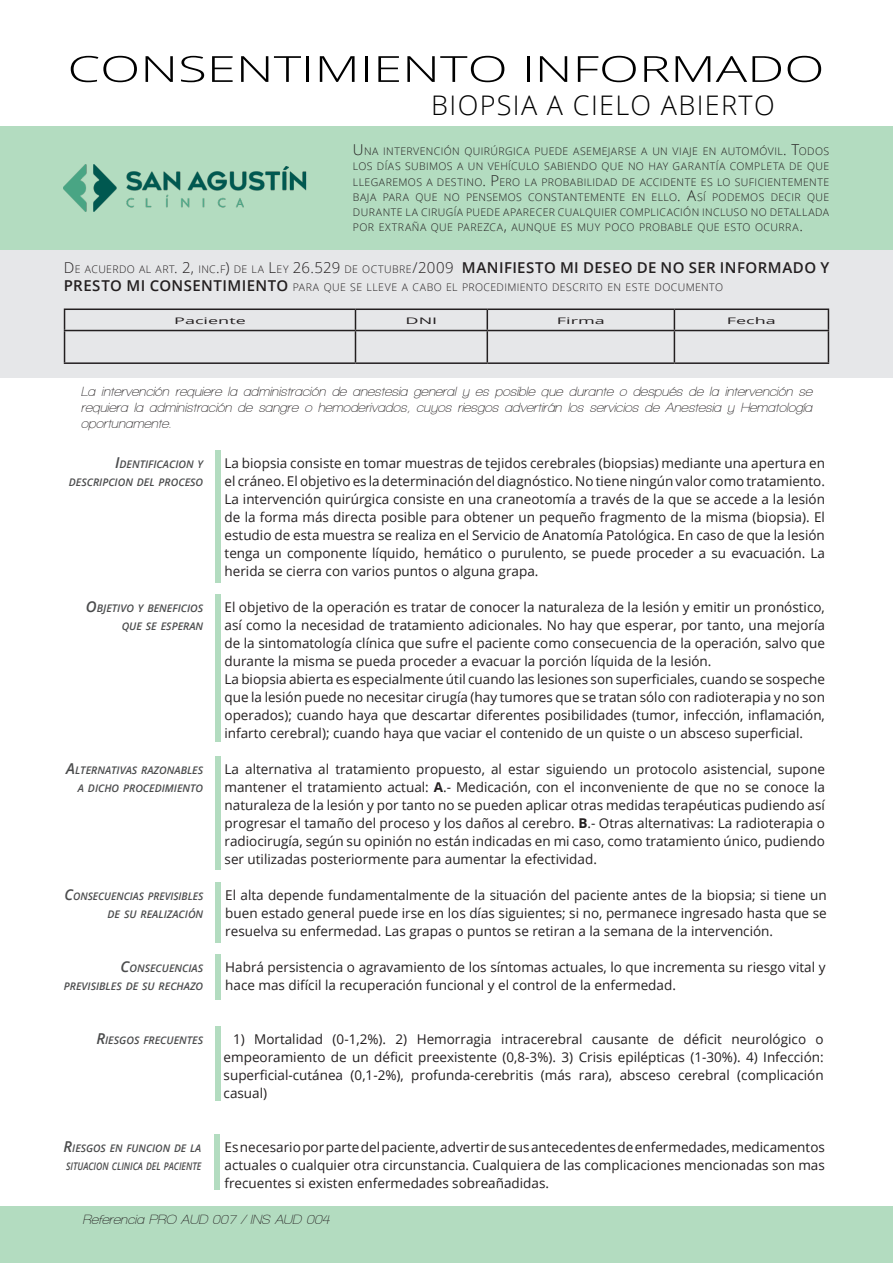
<style>
.page{position:relative;width:893px;height:1263px;background:#fff}
.page>*{position:absolute;margin:0;border:0;box-sizing:border-box;transform-origin:0 0}
.t1{font:300 36px "Open Sans";color:#000;scale:1.46 1}
.SUBTITULO{font:300 27px "Open Sans";letter-spacing:.05em;color:#000}
.t2{font:600 15px "Open Sans";letter-spacing:.03em;color:#231f20}
.texto{font:13.5px/18px "Open Sans";color:#231f20;text-align:justify}
.bajada{font:italic 600 13.5px/16.2px "Walkway";color:#231f20;text-align:justify}
.t3{font:300 10.5px/15px "Open Sans";letter-spacing:.04em;color:#231f20;text-align:justify}
.titulos_del_parrafo{font:italic 600 10.5px/18px "Open Sans";color:#4b4c4d;text-align:right}
.titulos_del_parrafo-2{font:italic 600 10.5px/18px "Open Sans";color:#4b4c4d;text-align:right;scale:.96 1}
.titulos_del_parrafo-3{font:italic 600 10.5px "Open Sans";color:#4b4c4d;scale:.82 1}
.t4{font:9px "Open Sans";color:#231f20;scale:2 1}
.s1{font-size:15px}
.s2{font-weight:300}
.s3{font-weight:300;font-size:10.5px}
.s4{font-weight:600;font-size:15px}
.s5{font-weight:700}
</style>
<div class="page">
<div style="left:0;top:126px;width:893px;height:126px;background:#b3dcc0"></div>
<div style="left:0;top:251px;width:893px;height:127px;background:#e6e7e9"></div>
<hr style="left:64px;top:331px;width:1px;height:31px;background:#231f20">
<hr style="left:355px;top:331px;width:1px;height:31px;background:#231f20">
<hr style="left:487px;top:331px;width:1px;height:31px;background:#231f20">
<hr style="left:674px;top:331px;width:1px;height:31px;background:#231f20">
<hr style="left:828px;top:331px;width:1px;height:31px;background:#231f20">
<hr style="left:64px;top:362px;width:291px;height:2px;background:#231f20">
<hr style="left:355px;top:362px;width:132px;height:2px;background:#231f20">
<hr style="left:487px;top:362px;width:187px;height:2px;background:#231f20">
<hr style="left:674px;top:362px;width:155px;height:2px;background:#231f20">
<hr style="left:64px;top:308px;width:291px;height:2px;background:#231f20">
<svg style="left:64px;top:310px;width:1px;height:20px"></svg>
<hr style="left:355px;top:308px;width:132px;height:2px;background:#231f20">
<svg style="left:355px;top:310px;width:1px;height:20px"></svg>
<hr style="left:487px;top:308px;width:187px;height:2px;background:#231f20">
<svg style="left:487px;top:310px;width:1px;height:20px"></svg>
<hr style="left:674px;top:308px;width:155px;height:2px;background:#231f20">
<svg style="left:674px;top:310px;width:1px;height:20px"></svg>
<svg style="left:828px;top:310px;width:1px;height:20px"></svg>
<hr style="left:64px;top:330px;width:291px;height:1px;background:#231f20">
<hr style="left:355px;top:330px;width:132px;height:1px;background:#231f20">
<hr style="left:487px;top:330px;width:187px;height:1px;background:#231f20">
<hr style="left:674px;top:330px;width:155px;height:1px;background:#231f20">
<img style="left:64px;top:164px;width:243px;height:48px">
<div style="left:215px;top:450px;width:5px;height:132px;background:#b3dcc0"></div>
<div style="left:215px;top:594px;width:5px;height:148px;background:#b3dcc0"></div>
<div style="left:215px;top:756px;width:5px;height:113px;background:#b3dcc0"></div>
<div style="left:215px;top:882px;width:5px;height:61px;background:#b3dcc0"></div>
<div style="left:215px;top:954px;width:5px;height:45px;background:#b3dcc0"></div>
<div style="left:215px;top:1026px;width:5px;height:74px;background:#b3dcc0"></div>
<div style="left:0;top:1206px;width:893px;height:57px;background:#b3dcc0"></div>
<div style="left:214px;top:1134px;width:5px;height:55px;background:#b3dcc0"></div>
<h1 class="t1" style="left:67px;top:44px;width:520px">CONSENTIMIENTO INFORMADO</h1>
<p class="SUBTITULO" style="left:431px;top:87px;width:345px">BIOPSIA A CIELO ABIERTO</p>
<p class="t3" style="left:353px;top:144px;width:478px"><span class="s1">U</span>NA INTERVENCIÓN QU IRÚRGICA PU EDE ASEMEJARSE A U N VIAJE EN AUTOMÓVIL<span class="s1">. T</span>ODOS LOS DÍAS SU BIMOS A U N VEHÍCU LO SABIENDO QU E NO HAY GARANTÍA COMPLETA DE QU E LLEGAREMOS A DESTINO<span class="s1">. P</span>ERO LA PROBABILIDAD DE ACCIDENTE ES LO SU FICIENTEMENTE BAJA PARA QU E NO PENSEMOS CONSTANTEMENTE EN ELLO<span class="s1">. A</span>SÍ PODEMOS DECIR QU E DU RANTE LA CIRUGÍA PU EDE APARECER CUALQU IER COMPLICACIÓN INCLUSO NO DETALLADA POR EXTRAÑA QU E PAREZCA<span class="s1">,</span> AU NQU E ES MUY POCO PROBABLE QU E ESTO OCU RRA<span class="s1">.</span></p>
<p class="t2" style="left:64px;top:257px;width:767px"><span class="s2">D</span><span class="s3">E ACUERDO AL ART</span><span class="s2">. 2,</span> <span class="s3">INC</span><span class="s2">.</span><span class="s3">F</span><span class="s2">)</span> <span class="s3">D E LA</span> <span class="s2">L</span><span class="s3">EY</span> <span class="s2">26.529</span> <span class="s3">D E OCTUBRE</span><span class="s2">/2009</span> MANIFIESTO MI DESEO DE NO SER INFORMADO Y</p>
<p class="t3" style="left:64px;top:279px;width:661px"><span class="s4">PRESTO MI CONSENTIMIENTO</span> PARA QUE SE LLEVE A CABO EL PROCED IMIENTO D ESCRITO EN ESTE DOCUMENTO</p>
<p class="t4" style="left:174px;top:315px;width:37px">Paciente</p>
<p class="t4" style="left:406px;top:315px;width:17px">DNI</p>
<p class="t4" style="left:557px;top:315px;width:25px">Firma</p>
<p class="t4" style="left:727px;top:315px;width:26px">Fecha</p>
<p class="bajada" style="left:81px;top:383px;width:733px">La intervención requiere la administración de anestesia general y es posible que durante o después de la intervención se requiera la administración de sangre o hemoderivados, cuyos riesgos advertirán los servicios de Anestesia y Hematología oportunamente.</p>
<p class="titulos_del_parrafo" style="left:69px;top:455px;width:136px"><span class="s1">I</span>DENTIFICACION Y<br>DESCRIPCION DEL PROCESO</p>
<p class="titulos_del_parrafo" style="left:86px;top:599px;width:119px"><span class="s1">O</span>BJETIVO Y BENEFICIOS<br>QUE SE ESPERAN</p>
<p class="titulos_del_parrafo" style="left:66px;top:761px;width:139px"><span class="s1">A</span>LTERNATIVAS RAZONABLES<br>A DICHO PROCEDIMIENTO</p>
<p class="titulos_del_parrafo-2" style="left:64px;top:887px;width:146px"><span class="s1">C</span>ONSECUENCIAS PREVISIBLES<br>DE SU REALIZACIÓN</p>
<p class="titulos_del_parrafo" style="left:64px;top:959px;width:141px"><span class="s1">C</span>ONSECUENCIAS<br>PREVISIBLES DE SU RECHAZO</p>
<p class="titulos_del_parrafo" style="left:96px;top:1031px;width:108px"><span class="s1">R</span>IESGOS FRECUENTES</p>
<p class="titulos_del_parrafo" style="left:64px;top:1139px;width:139px"><span class="s1">R</span>IESGOS EN FUNCION DE LA</p>
<p class="titulos_del_parrafo-3" style="left:66px;top:1159px;width:166px">SITUACION CLINICA DEL PACIENTE</p>
<p class="texto" style="left:225px;top:454px;width:602px">La biopsia consiste en tomar muestras de tejidos cerebrales (biopsias) mediante una apertura en el cráneo. El objetivo es la determinación del diagnóstico. No tiene ningún valor como tratamiento.<br>La intervención quirúrgica consiste en una craneotomía a través de la que se accede a la lesión de la forma más directa posible para obtener un pequeño fragmento de la misma (biopsia). El estudio de esta muestra se realiza en el Servicio de Anatomía Patológica. En caso de que la lesión tenga un componente líquido, hemático o purulento, se puede proceder a su evacuación. La herida se cierra con varios puntos o alguna grapa.</p>
<p class="texto" style="left:225px;top:598px;width:602px">El objetivo de la operación es tratar de conocer la naturaleza de la lesión y emitir un pronóstico, así como la necesidad de tratamiento adicionales. No hay que esperar, por tanto, una mejoría de la sintomatología clínica que sufre el paciente como consecuencia de la operación, salvo que durante la misma se pueda proceder a evacuar la porción líquida de la lesión.</p>
<p class="texto" style="left:225px;top:670px;width:602px">La biopsia abierta es especialmente útil cuando las lesiones son superficiales, cuando se sospeche que la lesión puede no necesitar cirugía (hay tumores que se tratan sólo con radioterapia y no son operados); cuando haya que descartar diferentes posibilidades (tumor, infección, inflamación, infarto cerebral); cuando haya que vaciar el contenido de un quiste o un absceso superficial.</p>
<p class="texto" style="left:225px;top:760px;width:602px">La alternativa al tratamiento propuesto, al estar siguiendo un protocolo asistencial, supone mantener el tratamiento actual: <span class="s5">A</span>.- Medicación, con el inconveniente de que no se conoce la naturaleza de la lesión y por tanto no se pueden aplicar otras medidas terapéuticas pudiendo así progresar el tamaño del proceso y los daños al cerebro. <span class="s5">B</span>.- Otras alternativas: La radioterapia o radiocirugía, según su opinión no están indicadas en mi caso, como tratamiento único, pudiendo ser utilizadas posteriormente para aumentar la efectividad.</p>
<p class="texto" style="left:225px;top:886px;width:603px">El alta depende fundamentalmente de la situación del paciente antes de la biopsia; si tiene un buen estado general puede irse en los días siguientes; si no, permanece ingresado hasta que se resuelva su enfermedad. Las grapas o puntos se retiran a la semana de la intervención.</p>
<p class="texto" style="left:225px;top:958px;width:602px">Habrá persistencia o agravamiento de los síntomas actuales, lo que incrementa su riesgo vital y hace mas difícil la recuperación funcional y el control de la enfermedad.</p>
<p class="texto" style="left:224px;top:1030px;width:602px;text-indent:9px">1) Mortalidad (0-1,2%). 2) Hemorragia intracerebral causante de déficit neurológico o empeoramiento de un déficit preexistente (0,8-3%). 3) Crisis epilépticas (1-30%). 4) Infección: superficial-cutánea (0,1-2%), profunda-cerebritis (más rara), absceso cerebral (complicación casual)</p>
<p class="texto" style="left:225px;top:1138px;width:602px">Es necesario por parte del paciente, advertir de sus antecedentes de enfermedades, medicamentos actuales o cualquier otra circunstancia. Cualquiera de las complicaciones mencionadas son mas frecuentes si existen enfermedades sobreañadidas.</p>
<p class="bajada" style="left:82px;top:1211px;width:249px">Referencia PRO AUD 007 / INS AUD 004</p>
</div>
